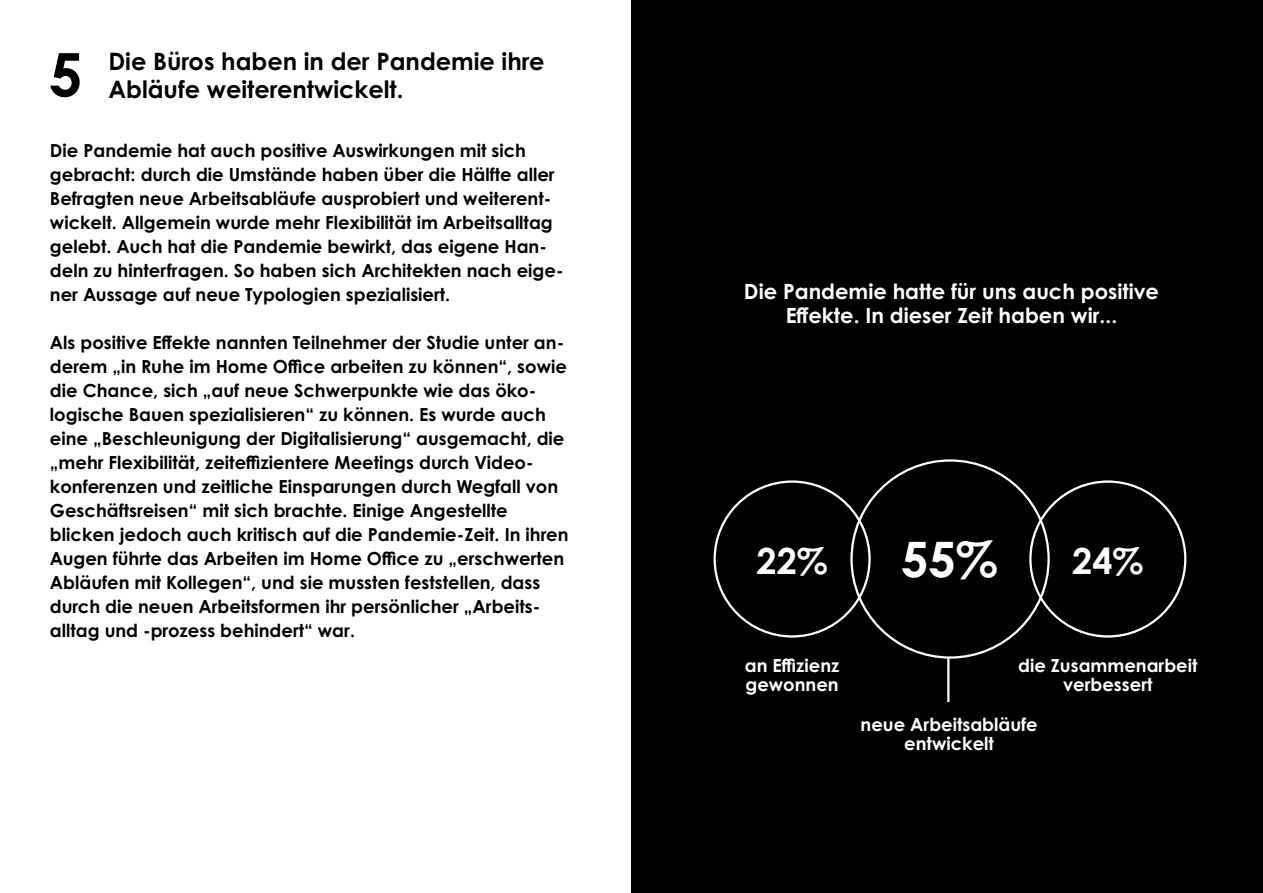
<style>
.page{position:relative;width:1263px;height:893px;background:#fff}
.page>*{position:absolute;margin:0;border:0;box-sizing:border-box;transform-origin:0 0}
.t1{font:700 60px "Century Gothic Pro";color:#000}
.t2{font:700 48.9px "Century Gothic Pro";color:#fff}
.t3{font:700 36px "Century Gothic Pro";color:#fff}
.t4{font:700 24px/28.5px "Century Gothic Pro";color:#000}
.t5{font:700 21px/24px "Century Gothic Pro";color:#fff;text-align:center}
.t6{font:700 18px/24px "Century Gothic Pro";color:#000}
.t7{font:700 18px/19.5px "Century Gothic Pro";color:#fff;text-align:center}
</style>
<div class="page">
<div style="left:631px;top:0;width:632px;height:893px;background:#000"></div>
<hr style="left:947px;top:658px;width:2px;height:44px;background:#fff">
<p class="t1" style="left:49px;top:37px;width:35px">5</p>
<p class="t4" style="left:108px;top:46px;width:438px">Die Büros haben in der Pandemie ihre<br>Abläufe weiterentwickelt.</p>
<p class="t6" style="left:50px;top:138px;width:515px">Die Pandemie hat auch positive Auswirkungen mit sich gebracht: durch die Umstände haben über die Hälfte aller Befragten neue Arbeitsabläufe ausprobiert und weiterent&shy;wickelt. Allgemein wurde mehr Flexibilität im Arbeitsalltag gelebt. Auch hat die Pandemie bewirkt, das eigene Han&shy;deln zu hinterfragen. So haben sich Architekten nach eige&shy;ner Aussage auf neue Typologien spezialisiert.</p>
<p class="t6" style="left:50px;top:330px;width:520px">Als positive Effekte nannten Teilnehmer der Studie unter an&shy;derem „in Ruhe im Home Office arbeiten zu können“, sowie die Chance, sich „auf neue Schwerpunkte wie das öko&shy;logische Bauen spezialisieren“ zu können. Es wurde auch eine „Beschleunigung der Digitalisierung“ ausgemacht, die „mehr Flexibilität, zeiteffizientere Meetings durch Video&shy;konferenzen und zeitliche Einsparungen durch Wegfall von Geschäftsreisen“ mit sich brachte. Einige Angestellte blicken jedoch auch kritisch auf die Pandemie-Zeit. In ihren Augen führte das Arbeiten im Home Office zu „erschwerten Abläufen mit Kollegen“, und sie mussten feststellen, dass durch die neuen Arbeitsformen ihr persönlicher „Arbeits&shy;alltag und -prozess behindert“ war.</p>
<p class="t5" style="left:744px;top:279px;width:416px">Die Pandemie hatte für uns auch positive<br>Effekte. In dieser Zeit haben wir...</p>
<p class="t3" style="left:757px;top:538px;width:73px">22%</p>
<p class="t2" style="left:901px;top:529px;width:98px">55%</p>
<p class="t3" style="left:1072px;top:538px;width:73px">24%</p>
<p class="t7" style="left:745px;top:655px;width:96px;text-align:left">an Effizienz gewonnen</p>
<p class="t7" style="left:1018px;top:655px;width:181px">die Zusammenarbeit verbessert</p>
<p class="t7" style="left:860px;top:714px;width:179px">neue Arbeitsabläufe entwickelt</p>
</div>
